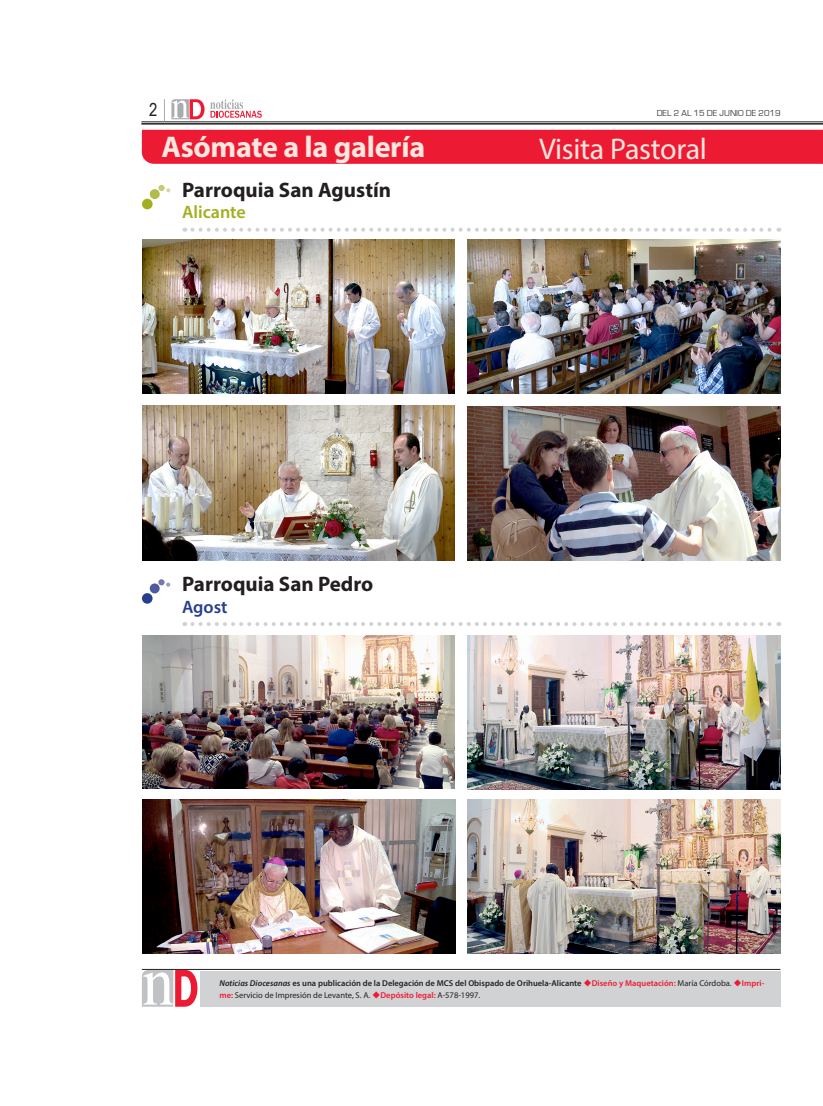
<style>
.page{position:relative;width:823px;height:1106px;background:#fff}
.page>*{position:absolute;margin:0;border:0;box-sizing:border-box;transform-origin:0 0}
.t1{font:700 30px "Myriad Pro";letter-spacing:-.01em;color:#fde7df}
.t2{font:30px "Myriad Pro";letter-spacing:-.01em;color:#fde7df}
.t3{font:700 21px "Myriad Pro";color:#231f20}
.t4{font:600 18px "Myriad Pro";color:#a2af1d}
.t5{font:600 18px "Myriad Pro";color:#253f8e}
.t6{font:18px "Arial Narrow";color:#231f20}
.t7{font:9px "Eurostile";color:#3e3e3f}
.t8{font:600 8.5px/12px "Myriad Pro";color:#231f20}
.s1{font-style:italic}
.s2{color:#ed1a33}
.s3{font-weight:400}
</style>
<div class="page">
<hr style="left:141px;top:122px;width:681px;height:1px;background:#231f20">
<hr style="left:141px;top:123px;width:681px;height:2px;background:#231f20">
<svg style="left:171px;top:99px;width:33px;height:20px"></svg>
<svg style="left:210px;top:99px;width:52px;height:19px"></svg>
<svg style="left:164px;top:99px;width:1px;height:22px"></svg>
<hr style="left:142px;top:969px;width:638px;height:1px;background:#231f20">
<svg style="left:142px;top:969px;width:56px;height:38px"></svg>
<div style="left:199px;top:971px;width:581px;height:35px;background:#d1d2d4"></div>
<div style="left:142px;top:130px;width:681px;height:34px;background:#ed1a33"></div>
<div style="left:150px;top:583px;width:9px;height:10px;background:#4d5a9e;border-radius:50%"></div>
<svg style="left:158px;top:579px;width:12px;height:7px"></svg>
<div style="left:142px;top:593px;width:10px;height:10px;background:#253f8e;border-radius:50%"></div>
<svg style="left:192px;top:622px;width:586px;height:4px"></svg>
<div style="left:150px;top:189px;width:10px;height:10px;background:#b3bc4b;border-radius:50%"></div>
<svg style="left:158px;top:185px;width:12px;height:7px"></svg>
<div style="left:142px;top:199px;width:10px;height:10px;background:#a2af1d;border-radius:50%"></div>
<svg style="left:192px;top:228px;width:587px;height:4px"></svg>
<img style="left:142px;top:405px;width:312px;height:155px">
<img style="left:142px;top:239px;width:312px;height:155px">
<img style="left:467px;top:239px;width:313px;height:155px">
<img style="left:467px;top:406px;width:312px;height:154px">
<img style="left:467px;top:800px;width:313px;height:153px">
<img style="left:467px;top:636px;width:312px;height:153px">
<img style="left:142px;top:636px;width:312px;height:152px">
<img style="left:142px;top:800px;width:313px;height:153px">
<h3 class="t6" style="left:149px;top:97px;width:10px">2</h3>
<p class="t7" style="left:656px;top:108px;width:125px">DEL 2 AL 15 DE JUNIO DE 2019</p>
<h1 class="t1" style="left:161px;top:127px;width:265px">Asómate a la galería</h1>
<h1 class="t2" style="left:539px;top:130px;width:169px">Visita Pastoral</h1>
<h2 class="t3" style="left:182px;top:176px;width:210px">Parroquia San Agustín</h2>
<h3 class="t4" style="left:182px;top:201px;width:65px">Alicante</h3>
<h2 class="t3" style="left:182px;top:570px;width:193px">Parroquia San Pedro</h2>
<h3 class="t5" style="left:182px;top:595px;width:47px">Agost</h3>
<p class="t8" style="left:219px;top:977px;width:546px"><span class="s1">Noticias Diocesanas</span> es una publicación de la Delegación de MCS del Obispado de Orihuela-Alicante <span class="s2">◆Diseño y Maquetación:</span> <span class="s3">María Córdoba.</span> <span class="s2">◆Impri&shy;me:</span> <span class="s3">Servicio de Impresión de Levante, S. A.</span> <span class="s2">◆Depósito legal:</span> <span class="s3">A-578-1997.</span></p>
</div>
